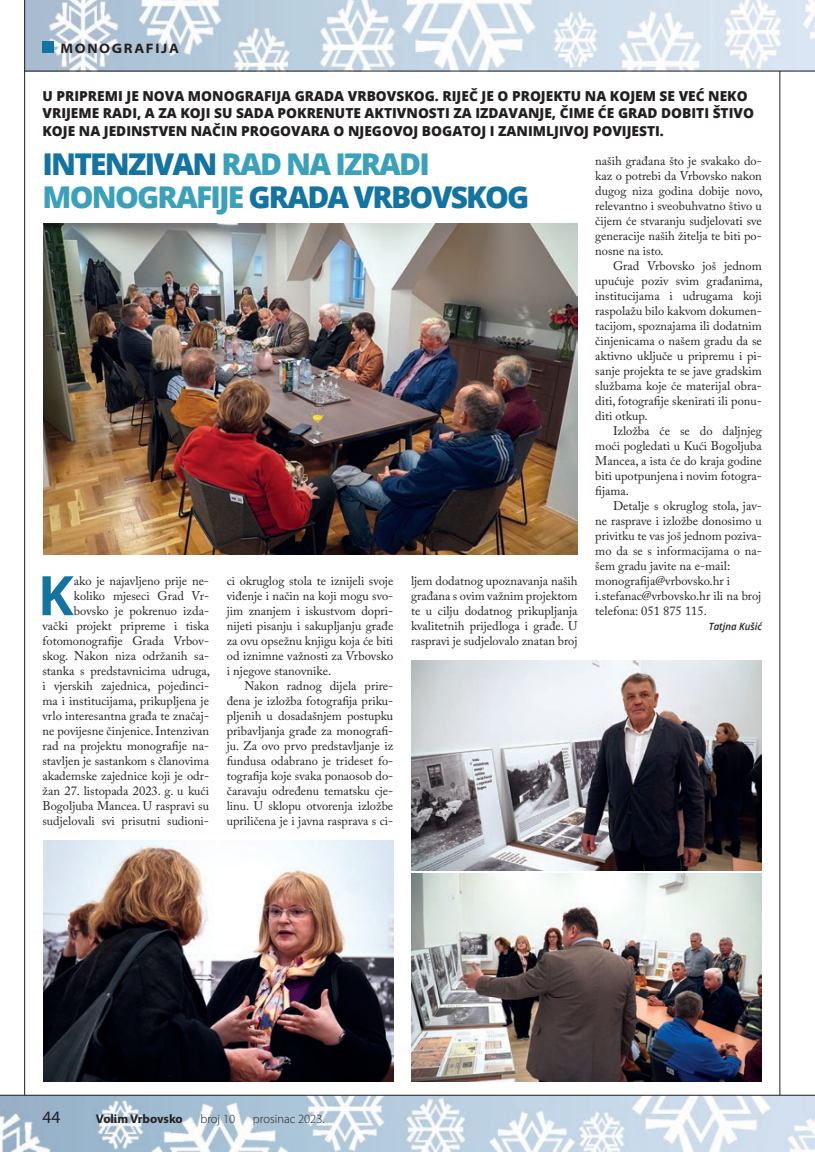
<style>
.page{position:relative;width:815px;height:1152px;background:#fff}
.page>*{position:absolute;margin:0;border:0;box-sizing:border-box;transform-origin:0 0}
.t1{font:700 54.5px "Open Sans";color:#1373a1}
.t2{font:800 30px/32.5px "Open Sans";letter-spacing:-.06em;color:#1373a1}
.t3{font:17.5px "Myriad Pro";color:#231f20}
.t4{font:800 13.75px/17.5px "Open Sans";color:#231f20}
.t5{font:700 semi-expanded 13.75px "Myriad Pro";letter-spacing:.12em;color:#231f20}
.t6{font:12.5px/15px "Adobe Caslon Pro";color:#231f20;text-align:justify}
.t7{font:300 12.5px "Myriad Pro";color:#231f20}
.t8{font:700 12.5px "Myriad Pro";color:#231f20}
.t9{font:italic 600 10px "Open Sans";color:#231f20;scale:.96 1}
.s1{color:#3ba1bb}
</style>
<div class="page">
<img style="left:25px;top:0;width:790px;height:71px">
<img style="left:0;top:1096px;width:815px;height:56px">
<hr style="left:25px;top:71px;width:790px;height:1px;background:#231f20">
<hr style="left:24px;top:0;width:1px;height:1095px;background:#231f20">
<hr style="left:780px;top:71px;width:1px;height:1024px;background:#231f20">
<hr style="left:0;top:1095px;width:815px;height:1px;background:#231f20">
<div style="left:43px;top:42px;width:11px;height:11px;background:#1373a1"></div>
<img style="left:43px;top:840px;width:350px;height:241px">
<img style="left:43px;top:224px;width:535px;height:330px">
<img style="left:411px;top:660px;width:351px;height:210px">
<img style="left:411px;top:874px;width:351px;height:207px">
<p class="t5" style="left:61px;top:41px;width:120px">MONOGRAFIJA</p>
<p class="t4" style="left:43px;top:86px;width:713px">U PRIPREMI JE NOVA MONOGRAFIJA GRADA VRBOVSKOG. RIJEČ JE O PROJEKTU NA KOJEM SE VEĆ NEKO<br>VRIJEME RADI, A ZA KOJI SU SADA POKRENUTE AKTIVNOSTI ZA IZDAVANJE, ČIME ĆE GRAD DOBITI ŠTIVO<br>KOJE NA JEDINSTVEN NAČIN PROGOVARA O NJEGOVOJ BOGATOJ I ZANIMLJIVOJ POVIJESTI.</p>
<h2 class="t2" style="left:43px;top:147px;width:488px">INTENZIVAN <span class="s1">RAD NA IZRADI<br>MONOGRAFIJE</span> GRADA VRBOVSKOG</h2>
<p class="t6" style="left:595px;top:153px;width:169px">naših građana što je svakako do&shy;kaz o potrebi da Vrbovsko nakon dugog niza godina dobije novo, relevantno i sveobuhvatno štivo u čijem će stvaranju sudjelovati sve generacije naših žitelja te biti po&shy;nosne na isto.</p>
<p class="t6" style="left:595px;top:258px;width:169px;text-indent:18px">Grad Vrbovsko još jednom upućuje poziv svim građanima, institucijama i udrugama koji raspolažu bilo kakvom dokumen&shy;tacijom, spoznajama ili dodatnim činjenicama o našem gradu da se aktivno uključe u pripremu i pi&shy;sanje projekta te se jave gradskim službama koje će materijal obra&shy;diti, fotografije skenirati ili ponu&shy;diti otkup.</p>
<p class="t6" style="left:595px;top:423px;width:168px;text-indent:18px">Izložba će se do daljnjeg moći pogledati u Kući Bogoljuba Mancea, a ista će do kraja godine biti upotpunjena i novim fotogra&shy;fijama.</p>
<p class="t6" style="left:595px;top:498px;width:168px;text-align:left;text-indent:18px">Detalje s okruglog stola, jav&shy;ne rasprave i izložbe donosimo u privitku te vas još jednom poziva&shy;mo da se s informacijama o na&shy;šem gradu javite na e-mail: monografija@vrbovsko.hr i i.stefanac@vrbovsko.hr ili na broj telefona: 051 875 115.</p>
<p class="t9" style="left:709px;top:620px;width:57px">Tatjna Kušić</p>
<p class="t6" style="left:43px;top:573px;width:169px;text-align:right">ako je najavljeno prije ne&shy;koliko mjeseci Grad Vr&shy;bovsko je pokrenuo izda-<br>vački projekt pripreme i tiska fotomonografije Grada Vrbov&shy;skog. Nakon niza održanih sa&shy;stanka s predstavnicima udruga, i vjerskih zajednica, pojedinci&shy;ma i institucijama, prikupljena je vrlo interesantna građa te značaj&shy;ne povijesne činjenice. Intenzivan rad na projektu monografije na&shy;stavljen je sastankom s članovima akademske zajednice koji je odr&shy;žan 27. listopada 2023. g. u kući<br>Bogoljuba Mancea. U raspravi su sudjelovali svi prisutni sudioni-</p>
<p class="t6" style="left:227px;top:573px;width:168px">ci okruglog stola te iznijeli svoje viđenje i način na koji mogu svo&shy;jim znanjem i iskustvom dopri&shy;nijeti pisanju i sakupljanju građe za ovu opsežnu knjigu koja će biti od iznimne važnosti za Vrbovsko i njegove stanovnike.</p>
<p class="t6" style="left:227px;top:678px;width:168px;text-indent:18px">Nakon radnog dijela prire&shy;đena je izložba fotografija priku&shy;pljenih u dosadašnjem postupku pribavljanja građe za monografi&shy;ju. Za ovo prvo predstavljanje iz fundusa odabrano je trideset fo&shy;tografija koje svaka ponaosob do&shy;čaravaju određenu tematsku cje&shy;linu. U sklopu otvorenja izložbe upriličena je i javna rasprava s ci-</p>
<p class="t6" style="left:411px;top:573px;width:168px">ljem dodatnog upoznavanja naših građana s ovim važnim projektom te u cilju dodatnog prikupljanja kvalitetnih prijedloga i građe. U raspravi je sudjelovalo znatan broj</p>
<h1 class="t1" style="left:38px;top:557px;width:38px">K</h1>
<h3 class="t3" style="left:43px;top:1107px;width:19px">44</h3>
<p class="t8" style="left:96px;top:1111px;width:88px">Volim Vrbovsko</p>
<p class="t7" style="left:201px;top:1111px;width:36px">broj 10</p>
<p class="t7" style="left:253px;top:1111px;width:73px">prosinac 2023.</p>
</div>
